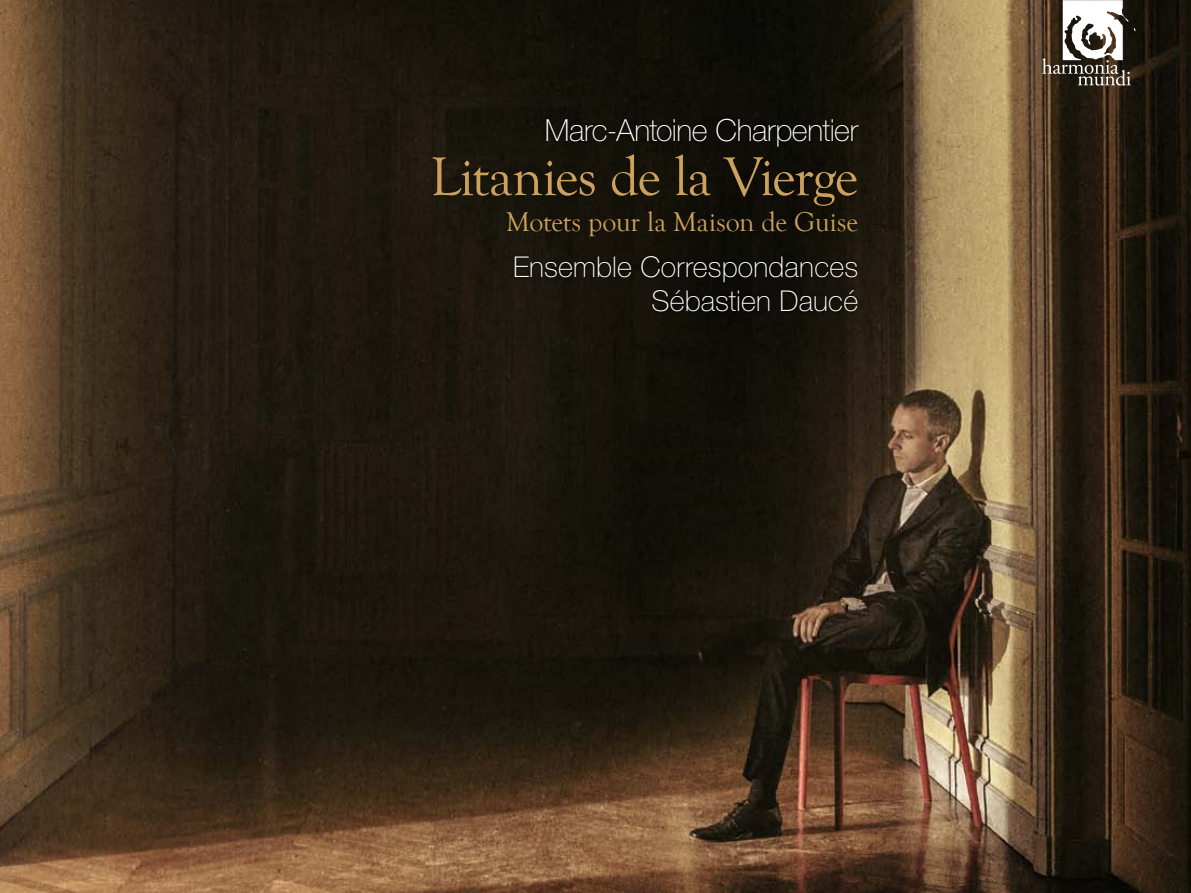
<style>
.page{position:relative;width:1191px;height:893px;background:#fff}
.page>*{position:absolute;margin:0;border:0;box-sizing:border-box;transform-origin:0 0}
.t1{font:56.25px "Goudy Old Style T";letter-spacing:-.025em;color:#cba15d}
.t2{font:100 30.45px "Helvetica Neue";letter-spacing:-.015em;color:#fff}
.t3{font:100 28.65px "Helvetica Neue";letter-spacing:.005em;color:#fff}
.t4{font:27.9px "Goudy Old Style T";letter-spacing:-.005em;color:#cba15d}
</style>
<div class="page">
<img style="left:0;top:0;width:1191px;height:893px">
<svg style="left:1042px;top:0;width:93px;height:86px"></svg>
<div style="left:543px;top:115px;width:318px;height:33px;background:#100d08"></div>
<div style="left:512px;top:253px;width:348px;height:61px;background:#131009"></div>
<p class="t2" style="left:545px;top:113px;width:315px">Marc-Antoine Charpentier</p>
<p class="t1" style="left:430px;top:146px;width:429px">Litanies de la Vierge</p>
<p class="t4" style="left:506px;top:207px;width:353px">Motets pour la Maison de Guise</p>
<p class="t3" style="left:513px;top:251px;width:346px">Ensemble Correspondances</p>
<p class="t3" style="left:651px;top:285px;width:208px">Sébastien Daucé</p>
</div>
